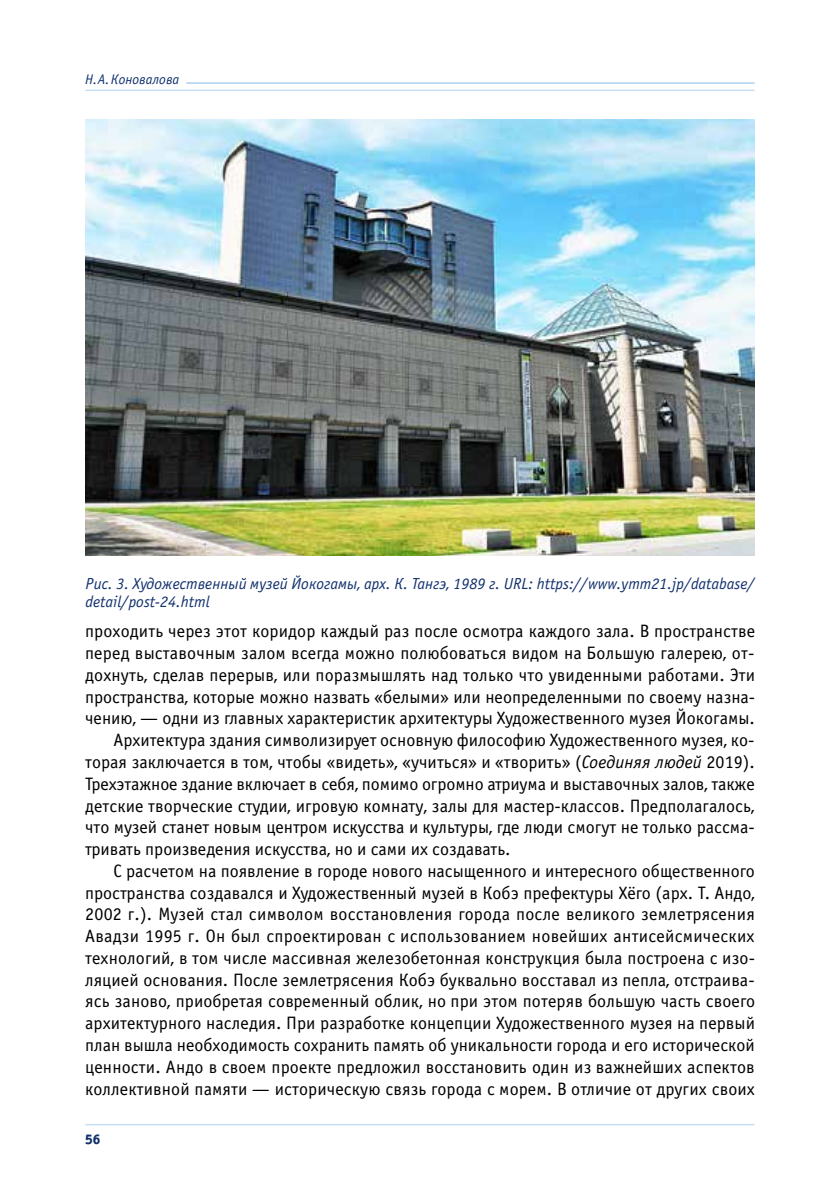
<style>
.page{position:relative;width:840px;height:1191px;background:#fff}
.page>*{position:absolute;margin:0;border:0;box-sizing:border-box;transform-origin:0 0}
.t1{font:18px "Officina Sans C";letter-spacing:.005em;color:#000}
.t2{font:italic 16px/18px "Officina Sans C";color:#12316e}
.t3{font:italic 14px "Officina Sans C";color:#12316e}
.t4{font:14px "Officina Sans Extra Bold C";color:#12316e}
.s1{font-style:italic}
</style>
<div class="page">
<img style="left:85px;top:119px;width:669px;height:437px">
<hr style="left:85px;top:90px;width:668px;height:1px;background:#add1ef">
<hr style="left:187px;top:82px;width:566px;height:2px;background:#add1ef">
<hr style="left:85px;top:1124px;width:668px;height:1px;background:#add1ef">
<p class="t3" style="left:85px;top:72px;width:96px">Н. А.Коновалова</p>
<p class="t2" style="left:85px;top:575px;width:670px">Рис. 3. Художественный музей Йокогамы, арх. К. Тангэ, 1989 г. URL: https://www.ymm21.jp/database/ detail/post-24.html</p>
<p class="t1" style="left:85px;top:621px;width:671px">проходить через этот коридор каждый раз после осмотра каждого зала. В пространстве</p>
<p class="t1" style="left:85px;top:643px;width:670px">перед выставочным залом всегда можно полюбоваться видом на Большую галерею, от-</p>
<p class="t1" style="left:85px;top:665px;width:671px">дохнуть, сделав перерыв, или поразмышлять над только что увиденными работами. Эти</p>
<p class="t1" style="left:85px;top:687px;width:671px">пространства, которые можно назвать «белыми» или неопределенными по своему назна-</p>
<p class="t1" style="left:85px;top:708px;width:670px">чению, — одни из главных характеристик архитектуры Художественного музея Йокогамы.</p>
<p class="t1" style="left:113px;top:730px;width:642px">Архитектура здания символизирует основную философию Художественного музея, ко-</p>
<p class="t1" style="left:85px;top:752px;width:670px">торая заключается в том, чтобы «видеть», «учиться» и «творить» (<span class="s1">Соединяя людей</span> 2019).</p>
<p class="t1" style="left:85px;top:774px;width:670px">Трехэтажное здание включает в себя, помимо огромно атриума и выставочных залов, также</p>
<p class="t1" style="left:85px;top:795px;width:670px">детские творческие студии, игровую комнату, залы для мастер-классов. Предполагалось,</p>
<p class="t1" style="left:85px;top:817px;width:670px">что музей станет новым центром искусства и культуры, где люди смогут не только рассма-</p>
<p class="t1" style="left:85px;top:839px;width:427px">тривать произведения искусства, но и сами их создавать.</p>
<p class="t1" style="left:113px;top:861px;width:642px">С расчетом на появление в городе нового насыщенного и интересного общественного</p>
<p class="t1" style="left:85px;top:882px;width:671px">пространства создавался и Художественный музей в Кобэ префектуры Хёго (арх. Т. Андо,</p>
<p class="t1" style="left:85px;top:904px;width:670px">2002 г.). Музей стал символом восстановления города после великого землетрясения</p>
<p class="t1" style="left:85px;top:926px;width:670px">Авадзи 1995 г. Он был спроектирован с использованием новейших антисейсмических</p>
<p class="t1" style="left:85px;top:948px;width:671px">технологий, в том числе массивная железобетонная конструкция была построена с изо-</p>
<p class="t1" style="left:85px;top:969px;width:670px">ляцией основания. После землетрясения Кобэ буквально восставал из пепла, отстраива-</p>
<p class="t1" style="left:85px;top:991px;width:671px">ясь заново, приобретая современный облик, но при этом потеряв большую часть своего</p>
<p class="t1" style="left:85px;top:1013px;width:671px">архитектурного наследия. При разработке концепции Художественного музея на первый</p>
<p class="t1" style="left:85px;top:1035px;width:670px">план вышла необходимость сохранить память об уникальности города и его исторической</p>
<p class="t1" style="left:85px;top:1057px;width:670px">ценности. Андо в своем проекте предложил восстановить один из важнейших аспектов</p>
<p class="t1" style="left:85px;top:1078px;width:671px">коллективной памяти — историческую связь города с морем. В отличие от других своих</p>
<p class="t4" style="left:85px;top:1130px;width:17px">56</p>
</div>
